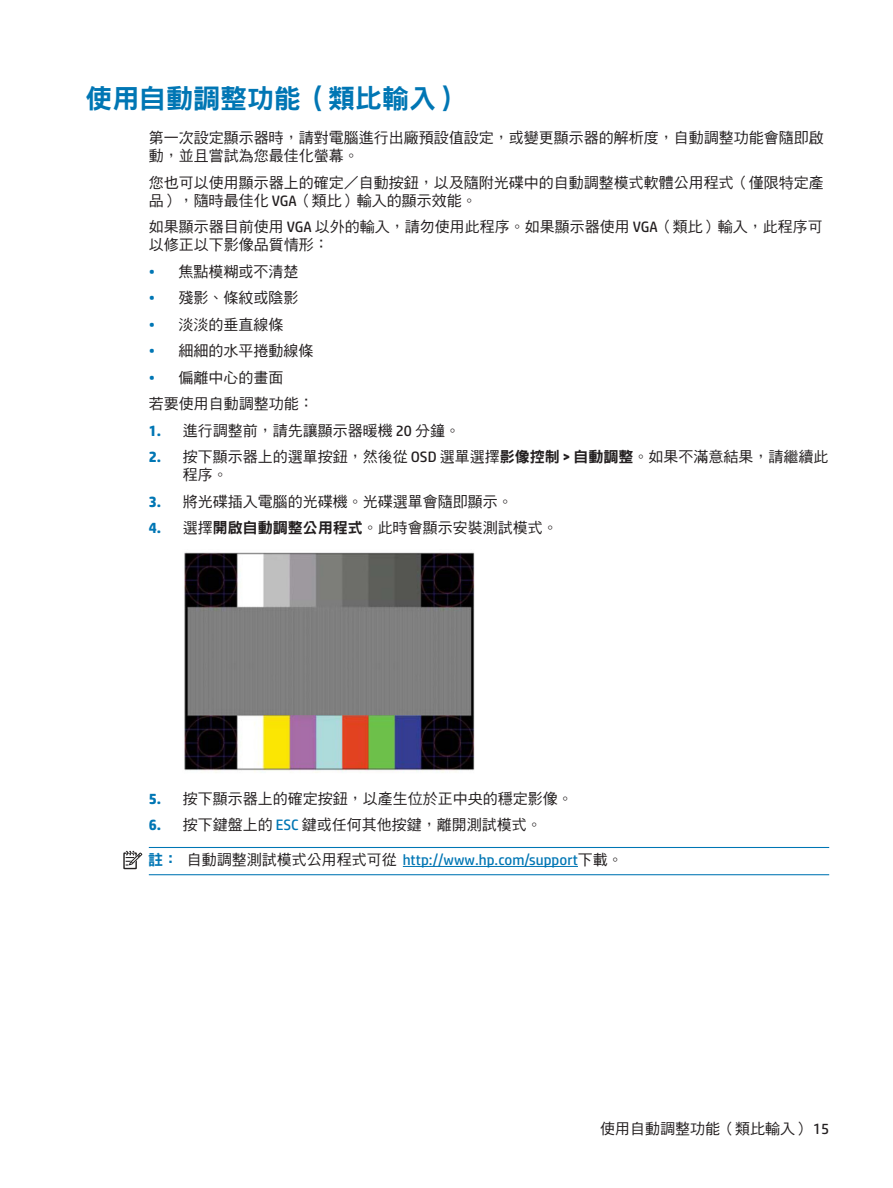
<style>
.page{position:relative;width:893px;height:1188px;background:#fff}
.page>*{position:absolute;margin:0;border:0;box-sizing:border-box;transform-origin:0 0}
.t1{font:27px "DF Hei Std W9";color:#0076b4}
.Body_1{font:15px/18px "DF Hei Std W5";color:#231f20}
.Step_1{font:15px/18px "DF Hei Std W5";color:#231f20}
.Note{font:15px "HP Simplified W02";color:#0076b4}
.s1{font-family:"HP Simplified W02"}
.s2{font-family:"HP Simplified W02";color:#0076b4}
.s3{font-family:"HP Simplified W02";font-weight:700;color:#0076b4}
.s4{font-family:"DF Hei Std W9"}
.s5{font-family:"HP Simplified W02";font-weight:700}
.s6{font-family:"DF Hei Std W5";color:#231f20}
</style>
<div class="page">
<hr style="left:149px;top:847px;width:680px;height:1px;background:#0076b4">
<hr style="left:403px;top:866px;width:175px;height:1px;background:#0076b4">
<hr style="left:149px;top:874px;width:680px;height:1px;background:#0076b4">
<img style="left:184px;top:552px;width:291px;height:221px">
<div style="left:123px;top:852px;width:14px;height:17px;border:1px solid #222020"></div>
<svg style="left:125px;top:851px;width:17px;height:16px"></svg>
<h2 class="t1" style="left:85px;top:84px;width:379px">使用自動調整功能（類比輸入）</h2>
<p class="Body_1" style="left:149px;top:129px;width:676px">第一次設定顯示器時，請對電腦進行出廠預設值設定，或變更顯示器的解析度，自動調整功能會隨即啟動，並且嘗試為您最佳化螢幕。</p>
<p class="Body_1" style="left:149px;top:173px;width:676px">您也可以使用顯示器上的確定／自動按鈕，以及隨附光碟中的自動調整模式軟體公用程式（僅限特定產品），隨時最佳化 <span class="s1">VGA</span>（類比）輸入的顯示效能。</p>
<p class="Body_1" style="left:149px;top:218px;width:675px">如果顯示器目前使用 <span class="s1">VGA</span> 以外的輸入，請勿使用此程序。如果顯示器使用 <span class="s1">VGA</span>（類比）輸入，此程序可以修正以下影像品質情形：</p>
<p class="Body_1" style="left:149px;top:262px;width:151px"><span class="s2">•</span> 焦點模糊或不清楚</p>
<p class="Body_1" style="left:149px;top:289px;width:151px"><span class="s2">•</span> 殘影、條紋或陰影</p>
<p class="Body_1" style="left:149px;top:315px;width:136px"><span class="s2">•</span> 淡淡的垂直線條</p>
<p class="Body_1" style="left:149px;top:342px;width:166px"><span class="s2">•</span> 細細的水平捲動線條</p>
<p class="Body_1" style="left:149px;top:368px;width:136px"><span class="s2">•</span> 偏離中心的畫面</p>
<p class="Body_1" style="left:149px;top:395px;width:166px">若要使用自動調整功能：</p>
<p class="Step_1" style="left:149px;top:421px;width:313px"><span class="s3">1.</span> 進行調整前，請先讓顯示器暖機 <span class="s1">20</span> 分鐘。</p>
<p class="Step_1" style="left:183px;top:448px;width:647px;text-indent:-34px"><span class="s3">2.</span> 按下顯示器上的選單按鈕，然後從 <span class="s1">OSD</span> 選單選擇<span class="s4">影像控制</span> <span class="s5">&gt;</span> <span class="s4">自動調整</span>。如果不滿意結果，請繼續此程序。</p>
<p class="Step_1" style="left:149px;top:492px;width:366px"><span class="s3">3.</span> 將光碟插入電腦的光碟機。光碟選單會隨即顯示。</p>
<p class="Step_1" style="left:149px;top:519px;width:411px"><span class="s3">4.</span> 選擇<span class="s4">開啟自動調整公用程式</span>。此時會顯示安裝測試模式。</p>
<p class="Step_1" style="left:149px;top:789px;width:426px"><span class="s3">5.</span> 按下顯示器上的確定按鈕，以產生位於正中央的穩定影像。</p>
<p class="Step_1" style="left:149px;top:816px;width:395px"><span class="s3">6.</span> 按下鍵盤上的 <span class="s2">ESC</span> 鍵或任何其他按鍵，離開測試模式。</p>
<p class="Note" style="left:148px;top:850px;width:476px"><span class="s4">註：</span> <span class="s6">自動調整測試模式公用程式可從</span> http://www.hp.com/support<span class="s6">下載。</span></p>
<p class="Body_1" style="left:600px;top:1120px;width:231px">使用自動調整功能（類比輸入） <span class="s1">15</span></p>
</div>
